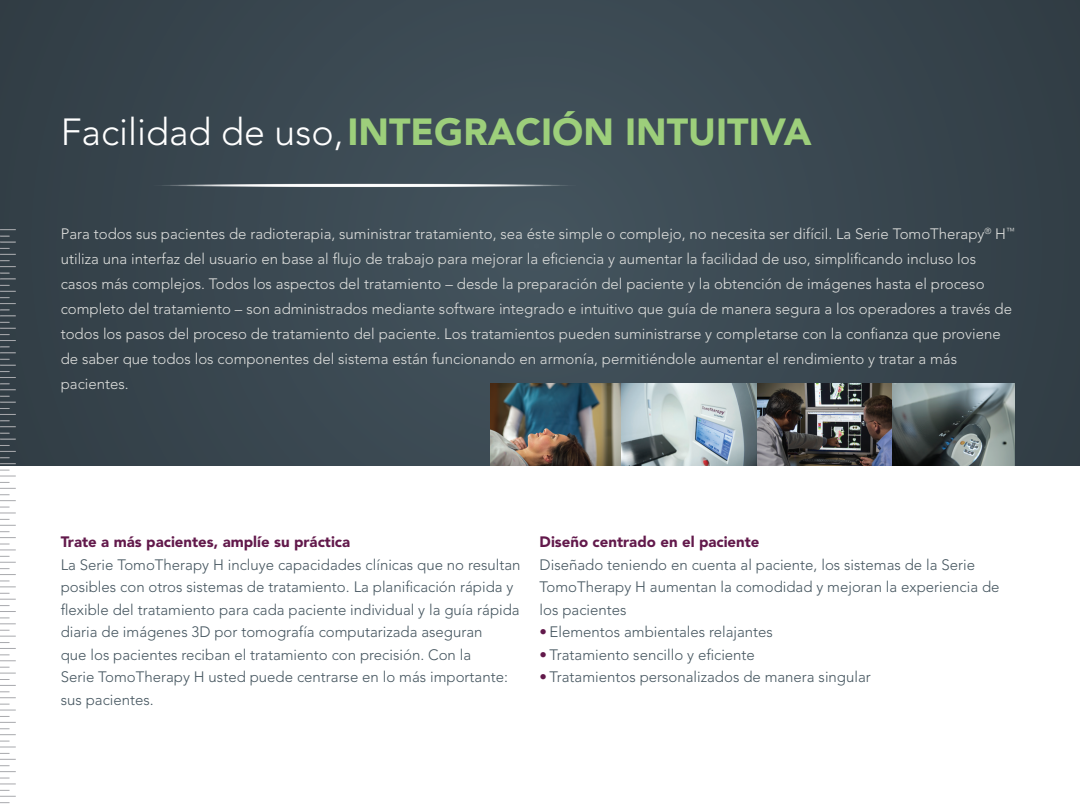
<style>
.page{position:relative;width:1080px;height:810px;background:#fff}
.page>*{position:absolute;margin:0;border:0;box-sizing:border-box;transform-origin:0 0}
.t1{font:900 37.5px "Avenir LT";color:#9dcf7b}
.t2{font:300 15px/25px "Avenir LT";color:#dedfdd}
.t3{font:300 15px/22.5px "Avenir LT";color:#45555f}
.t4{font:900 15px "Avenir LT";color:#62194b}
.s1{font-weight:300;color:#fff}
.s2{color:#62194b}
</style>
<div class="page">
<div style="left:0;top:0;width:1080px;height:466px;background:#3a4751"></div>
<svg style="left:162px;top:184px;width:414px;height:3px"></svg>
<img style="left:491px;top:384px;width:524px;height:82px">
<svg style="left:0;top:229px;width:16px;height:1px"></svg>
<svg style="left:0;top:236px;width:16px;height:19px"></svg>
<svg style="left:0;top:261px;width:16px;height:6px"></svg>
<svg style="left:0;top:273px;width:16px;height:31px"></svg>
<svg style="left:0;top:310px;width:16px;height:31px"></svg>
<svg style="left:0;top:347px;width:16px;height:31px"></svg>
<svg style="left:0;top:384px;width:16px;height:31px"></svg>
<svg style="left:0;top:421px;width:16px;height:31px"></svg>
<svg style="left:0;top:458px;width:16px;height:6px"></svg>
<svg style="left:0;top:470px;width:16px;height:19px"></svg>
<svg style="left:0;top:495px;width:16px;height:6px"></svg>
<svg style="left:0;top:507px;width:16px;height:31px"></svg>
<svg style="left:0;top:544px;width:16px;height:31px"></svg>
<svg style="left:0;top:581px;width:16px;height:31px"></svg>
<svg style="left:0;top:618px;width:16px;height:31px"></svg>
<svg style="left:0;top:655px;width:16px;height:31px"></svg>
<svg style="left:0;top:692px;width:16px;height:31px"></svg>
<svg style="left:0;top:729px;width:16px;height:6px"></svg>
<svg style="left:0;top:741px;width:16px;height:19px"></svg>
<svg style="left:0;top:766px;width:16px;height:6px"></svg>
<svg style="left:0;top:778px;width:16px;height:25px"></svg>
<p class="t1" style="left:61px;top:110px;width:752px"><span class="s1">Facilidad de uso,</span>INTEGRACIÓN INTUITIVA</p>
<p class="t2" style="left:61px;top:221px;width:956px">Para todos sus pacientes de radioterapia, suministrar tratamiento, sea éste simple o complejo, no necesita ser difícil. La Serie TomoTherapy<sup>®</sup> H<sup>™ </sup>utiliza una interfaz del usuario en base al flujo de trabajo para mejorar la eficiencia y aumentar la facilidad de uso, simplificando incluso los casos más complejos. Todos los aspectos del tratamiento – desde la preparación del paciente y la obtención de imágenes hasta el proceso completo del tratamiento – son administrados mediante software integrado e intuitivo que guía de manera segura a los operadores a través de todos los pasos del proceso de tratamiento del paciente. Los tratamientos pueden suministrarse y completarse con la confianza que proviene de saber que todos los componentes del sistema están funcionando en armonía, permitiéndole aumentar el rendimiento y tratar a más pacientes.</p>
<p class="t4" style="left:61px;top:533px;width:291px">Trate a más pacientes, amplíe su práctica</p>
<p class="t3" style="left:61px;top:553px;width:461px">La Serie TomoTherapy H incluye capacidades clínicas que no resultan posibles con otros sistemas de tratamiento. La planificación rápida y flexible del tratamiento para cada paciente individual y la guía rápida diaria de imágenes 3D por tomografía computarizada aseguran<br>que los pacientes reciban el tratamiento con precisión. Con la<br>Serie TomoTherapy H usted puede centrarse en lo más importante: sus pacientes.</p>
<p class="t4" style="left:540px;top:533px;width:221px">Diseño centrado en el paciente</p>
<p class="t3" style="left:540px;top:553px;width:461px">Diseñado teniendo en cuenta al paciente, los sistemas de la Serie<br>TomoTherapy H aumentan la comodidad y mejoran la experiencia de los pacientes</p>
<p class="t3" style="left:540px;top:621px;width:235px"><span class="s2">•</span> Elementos ambientales relajantes</p>
<p class="t3" style="left:540px;top:643px;width:217px"><span class="s2">•</span> Tratamiento sencillo y eficiente</p>
<p class="t3" style="left:540px;top:666px;width:333px"><span class="s2">•</span> Tratamientos personalizados de manera singular</p>
</div>
